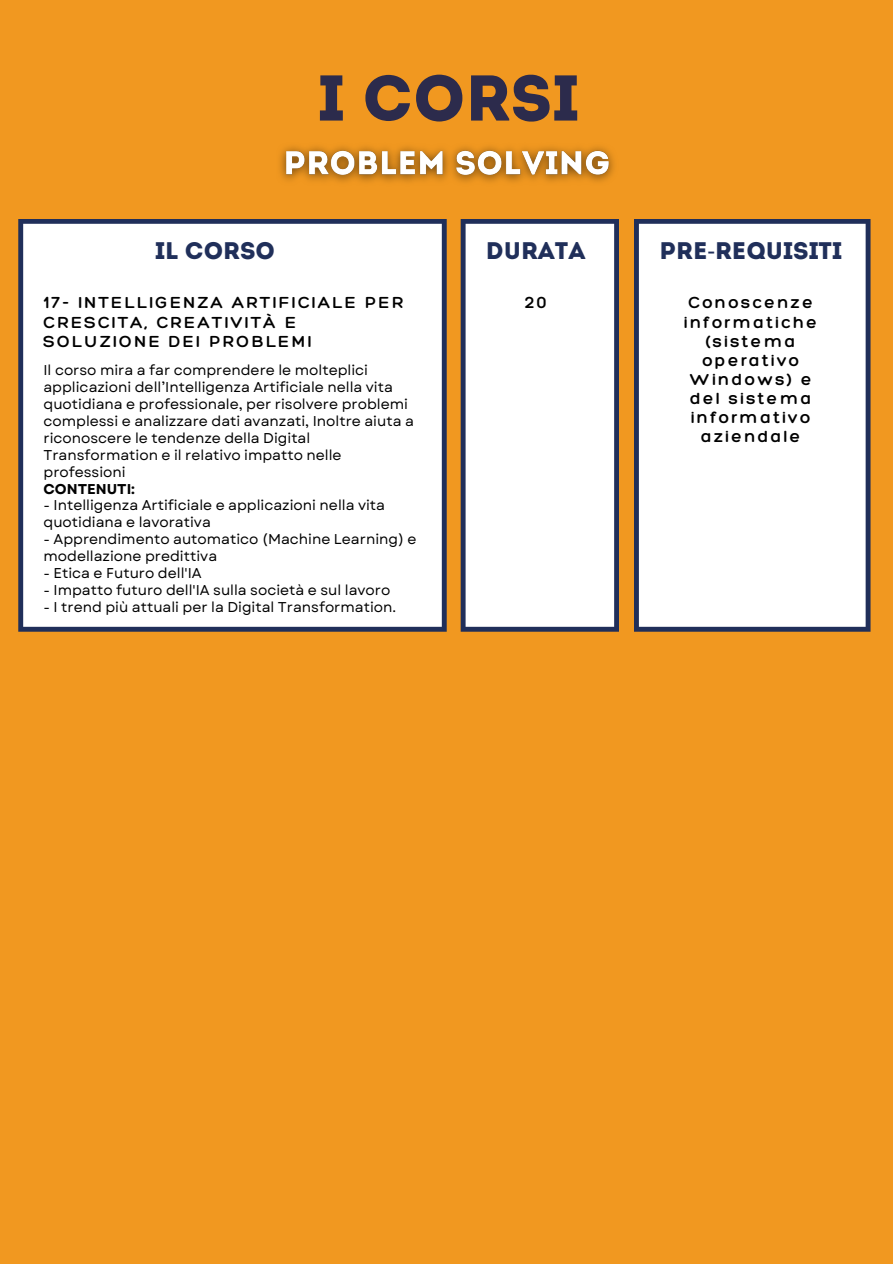
<style>
.page{position:relative;width:893px;height:1264px;background:#fff}
.page>*{position:absolute;margin:0;border:0;box-sizing:border-box;transform-origin:0 0}
.t1{font:64.5px "Intro";color:#2c2b4c}
.t2{font:24px "Intro";color:#202f5a}
.t3{font:300 17.4px/19.2px "Hero";letter-spacing:.13em;color:#000}
.t4{font:14.25px/16.8px "Garet";color:#000}
.t5{font:700 14.25px "Garet";color:#000}
.s1{font-family:"Noto Sans"}
</style>
<div class="page">
<div style="left:0;top:0;width:892px;height:1263px;background:#f19820"></div>
<div style="left:18px;top:219px;width:428px;height:412px;background:#fff"></div>
<svg style="left:634px;top:219px;width:236px;height:412px;background:#eff0f3"></svg>
<svg style="left:460px;top:219px;width:159px;height:412px;background:#ecedf0"></svg>
<img style="left:280px;top:146px;width:334px;height:36px">
<h1 class="t1" style="left:318px;top:72px;width:262px">I CORSI</h1>
<h2 class="t2" style="left:155px;top:241px;width:121px">IL CORSO</h2>
<h2 class="t2" style="left:486px;top:241px;width:101px">DURATA</h2>
<h2 class="t2" style="left:659px;top:241px;width:184px">PRE<span class="s1">-</span>REQUISITI</h2>
<p class="t3" style="left:525px;top:293px;width:23px">20</p>
<p class="t3" style="left:684px;top:293px;width:134px;text-align:center">Conoscenze informatiche (sistema operativo<br>Windows) e del sistema informativo aziendale</p>
<p class="t3" style="left:43px;top:293px;width:361px">17- INTELLIGENZA ARTIFICIALE PER<br>CRESCITA, CREATIVITÀ E<br>SOLUZIONE DEI PROBLEMI</p>
<p class="t4" style="left:43px;top:362px;width:372px">Il corso mira a far comprendere le molteplici applicazioni dell’Intelligenza Artificiale nella vita quotidiana e professionale, per risolvere problemi complessi e analizzare dati avanzati, Inoltre aiuta a riconoscere le tendenze della Digital Transformation e il relativo impatto nelle professioni</p>
<p class="t5" style="left:43px;top:478px;width:93px">CONTENUTI:</p>
<p class="t4" style="left:43px;top:497px;width:343px">- Intelligenza Artificiale e applicazioni nella vita quotidiana e lavorativa</p>
<p class="t4" style="left:43px;top:531px;width:374px">- Apprendimento automatico (Machine Learning) e modellazione predittiva</p>
<p class="t4" style="left:43px;top:564px;width:160px">- Etica e Futuro dell'IA</p>
<p class="t4" style="left:43px;top:581px;width:348px">- Impatto futuro dell'IA sulla società e sul lavoro</p>
<p class="t4" style="left:43px;top:598px;width:354px">- I trend più attuali per la Digital Transformation.</p>
</div>
